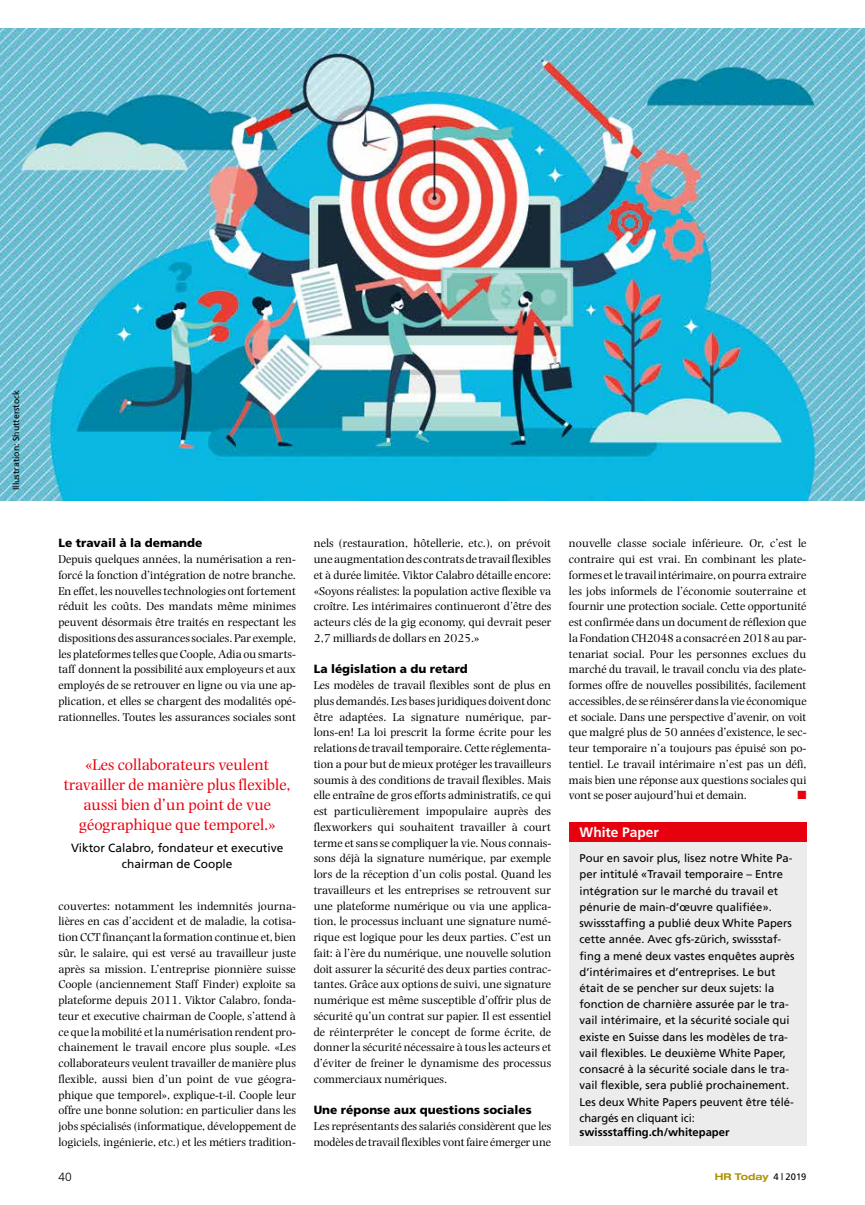
<style>
.page{position:relative;width:865px;height:1205px;background:#fff}
.page>*{position:absolute;margin:0;border:0;box-sizing:border-box;transform-origin:0 0}
.t1{font:16.25px/20px "Photina";color:#e7000e;text-align:center}
.t2{font:700 13.75px "Frutiger";color:#fff}
.t3{font:11.88px/15.8px "Photina";color:#000;text-align:justify}
.t4{font:900 11.88px "Frutiger";color:#000}
.t5{font:11.88px/15.6px "Frutiger";color:#000;text-align:center}
.t6{font:300 11.88px "Frutiger";color:#000}
.t7{font:11.88px "Zapf Dingbats ITC";color:#e7000e}
.t8{font:11.25px/16.2px "Frutiger";color:#000}
.t9{font:700 11.25px "Frutiger";color:#000}
.t10{font:700 expanded 9.38px "Helvetica Neue LT";color:#af9300}
.t11{font:8.75px "Frutiger";color:#000}
.s1{font-family:"Frutiger";font-weight:400;font-stretch:normal;color:#000}
</style>
<div class="page">
<img style="left:0;top:28px;width:865px;height:472px">
<div style="left:569px;top:840px;width:237px;height:306px;background:#ececec"></div>
<div style="left:569px;top:822px;width:237px;height:19px;background:#e7000e"></div>
<p class="t11" style="left:11px;top:490px;width:102px;rotate:-90deg">Illustration: Shutterstock</p>
<p class="t4" style="left:58px;top:536px;width:145px">Le travail à la demande</p>
<p class="t3" style="left:58px;top:551px;width:239px">Depuis quelques années, la numérisation a ren&shy;forcé la fonction d’intégration de notre branche.<br>En effet, les nouvelles technologies ont fortement réduit les coûts. Des mandats même minimes peuvent désormais être traités en respectant les dispositions des assurances sociales. Par exemple, les plateformes telles que Coople, Adia ou smarts&shy;taff donnent la possibilité aux employeurs et aux employés de se retrouver en ligne ou via une ap&shy;plication, et elles se chargent des modalités opé&shy;rationnelles. Toutes les assurances sociales sont</p>
<h1 class="t1" style="left:64px;top:754px;width:228px">«Les collaborateurs veulent travailler de manière plus flexible, aussi bien d’un point de vue géographique que temporel.»</h1>
<p class="t5" style="left:71px;top:840px;width:214px">Viktor Calabro, fondateur et executive chairman de Coople</p>
<p class="t3" style="left:58px;top:898px;width:239px">couvertes: notamment les indemnités journa&shy;lières en cas d’accident et de maladie, la cotisa&shy;tion CCT finançant la formation continue et, bien sûr, le salaire, qui est versé au travailleur juste après sa mission. L’entreprise pionnière suisse Coople (anciennement Staff Finder) exploite sa plateforme depuis 2011. Viktor Calabro, fonda&shy;teur et executive chairman de Coople, s’attend à ce que la mobilité et la numérisation rendent pro&shy;chainement le travail encore plus souple. «Les collaborateurs veulent travailler de manière plus flexible, aussi bien d’un point de vue géogra&shy;phique que temporel», explique-t-il. Coople leur offre une bonne solution: en particulier dans les jobs spécialisés (informatique, développement de logiciels, ingénierie, etc.) et les métiers tradition-</p>
<p class="t3" style="left:314px;top:535px;width:239px">nels (restauration, hôtellerie, etc.), on prévoit une augmentation des contrats de travail flexibles et à durée limitée. Viktor Calabro détaille encore: «Soyons réalistes: la population active flexible va croître. Les intérimaires continueront d’être des acteurs clés de la gig economy, qui devrait peser 2,7 milliards de dollars en 2025.»</p>
<p class="t4" style="left:314px;top:662px;width:155px">La législation a du retard</p>
<p class="t3" style="left:314px;top:677px;width:239px">Les modèles de travail flexibles sont de plus en plus demandés. Les bases juridiques doivent donc être adaptées. La signature numérique, par&shy;lons-en! La loi prescrit la forme écrite pour les relations de travail temporaire. Cette réglementa&shy;tion a pour but de mieux protéger les travailleurs soumis à des conditions de travail flexibles. Mais elle entraîne de gros efforts administratifs, ce qui est particulièrement impopulaire auprès des flexworkers qui souhaitent travailler à court terme et sans se compliquer la vie. Nous connais&shy;sons déjà la signature numérique, par exemple lors de la réception d’un colis postal. Quand les travailleurs et les entreprises se retrouvent sur une plateforme numérique ou via une applica&shy;tion, le processus incluant une signature numé&shy;rique est logique pour les deux parties. C’est un fait: à l’ère du numérique, une nouvelle solution doit assurer la sécurité des deux parties contrac&shy;tantes. Grâce aux options de suivi, une signature numérique est même susceptible d’offrir plus de sécurité qu’un contrat sur papier. Il est essentiel de réinterpréter le concept de forme écrite, de donner la sécurité nécessaire à tous les acteurs et d’éviter de freiner le dynamisme des processus commerciaux numériques.</p>
<p class="t4" style="left:314px;top:1103px;width:219px">Une réponse aux questions sociales</p>
<p class="t3" style="left:314px;top:1118px;width:239px">Les représentants des salariés considèrent que les modèles de travail flexibles vont faire émerger une</p>
<p class="t3" style="left:569px;top:536px;width:239px">nouvelle classe sociale inférieure. Or, c’est le contraire qui est vrai. En combinant les plate&shy;formes et le travail intérimaire, on pourra extraire les jobs informels de l’économie souterraine et fournir une protection sociale. Cette opportunité est confirmée dans un document de réflexion que la Fondation CH2048 a consacré en 2018 au par&shy;tenariat social. Pour les personnes exclues du marché du travail, le travail conclu via des plate&shy;formes offre de nouvelles possibilités, facilement accessibles, de se réinsérer dans la vie économique et sociale. Dans une perspective d’avenir, on voit que malgré plus de 50 années d’existence, le sec&shy;teur temporaire n’a toujours pas épuisé son po&shy;tentiel. Le travail intérimaire n’est pas un défi, mais bien une réponse aux questions sociales qui vont se poser aujourd’hui et demain.</p>
<p class="t7" style="left:797px;top:790px;width:11px">■</p>
<p class="t2" style="left:579px;top:824px;width:81px">White Paper</p>
<p class="t8" style="left:579px;top:850px;width:216px">Pour en savoir plus, lisez notre White Pa&shy;per intitulé «Travail temporaire – Entre intégration sur le marché du travail et pénurie de main-d’œuvre qualifiée». swissstaffing a publié deux White Papers cette année. Avec gfs-zürich, swissstaf&shy;fing a mené deux vastes enquêtes auprès d’intérimaires et d’entreprises. Le but était de se pencher sur deux sujets: la fonction de charnière assurée par le tra&shy;vail intérimaire, et la sécurité sociale qui existe en Suisse dans les modèles de tra&shy;vail flexibles. Le deuxième White Paper, consacré à la sécurité sociale dans le tra&shy;vail flexible, sera publié prochainement.<br>Les deux White Papers peuvent être télé&shy;chargés en cliquant ici:</p>
<p class="t9" style="left:579px;top:1125px;width:151px">swissstaffing.ch/whitepaper</p>
<p class="t6" style="left:58px;top:1169px;width:15px">40</p>
<p class="t10" style="left:715px;top:1171px;width:93px">HR Today <span class="s1">4 | 2019</span></p>
</div>
